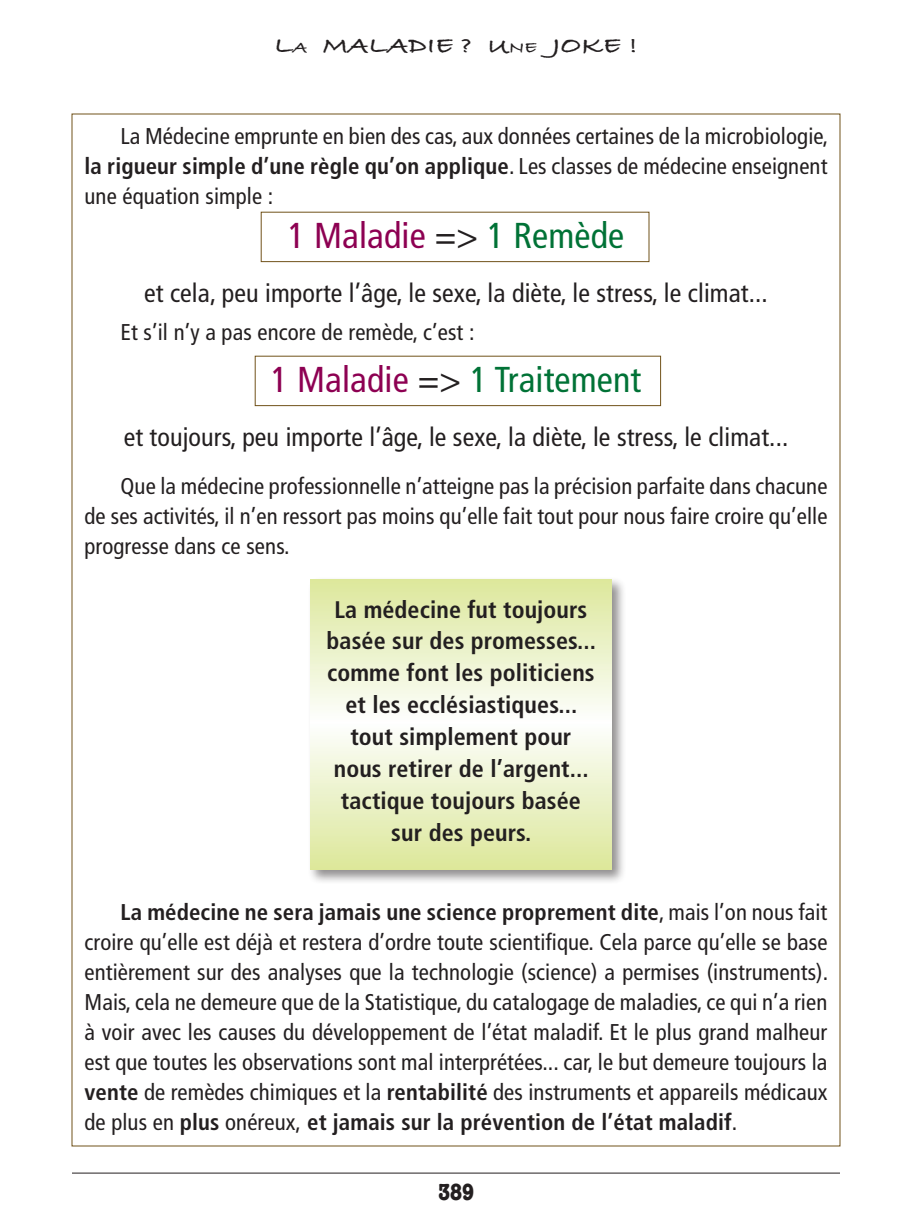
<style>
.page{position:relative;width:912px;height:1224px;background:#fff}
.page>*{position:absolute;margin:0;border:0;box-sizing:border-box;transform-origin:0 0}
.t1{font:condensed 36px "Frutiger";letter-spacing:.005em;color:#007236}
.t2{font:condensed 36px "Frutiger";letter-spacing:.005em;color:#8d0052}
.t3{font:condensed 26px "Frutiger";letter-spacing:.005em;color:#231f20}
.t4{font:700 condensed 24px/32px "Frutiger";letter-spacing:.005em;color:#231f20;text-align:center}
.t5{font:700 condensed 24px "American Typewriter";color:#231f20}
.t6{font:700 23.8px "Bradley Hand ITCTT";letter-spacing:.01em;color:#231f20;scale:1.2 1}
.t7{font:condensed 22.8px/30px "Frutiger";letter-spacing:.005em;color:#231f20;text-align:justify}
.s1{font-size:16.6px}
.s2{font-weight:700}
.s3{color:#231f20}
.s4{color:#007236}
.s5{color:#8d0052}
</style>
<div class="page">
<hr style="left:72px;top:1173px;width:768px;height:1px;background:#231f20">
<div style="left:261px;top:212px;width:389px;height:50px;border:1px solid #71521a"></div>
<div style="left:255px;top:356px;width:406px;height:50px;border:1px solid #71521a"></div>
<div style="left:308px;top:577px;width:318px;height:307px;background:#231f20;opacity:.5"></div>
<svg style="left:310px;top:579px;width:302px;height:291px"></svg>
<p class="t6" style="left:274px;top:27px;width:304px">L<span class="s1">a</span> MALADIE ? U<span class="s1">ne</span> JOKE !</p>
<p class="t7" style="left:84px;top:121px;width:745px;text-indent:36px">La Médecine emprunte en bien des cas, aux données certaines de la microbiologie, <span class="s2">la rigueur simple d’une règle qu’on applique</span>. Les classes de médecine enseignent une équation simple :</p>
<h1 class="t2" style="left:288px;top:214px;width:338px">1 Maladie <span class="s3">=&gt;</span> <span class="s4">1 Remède</span></h1>
<p class="t3" style="left:144px;top:277px;width:625px">et cela, peu importe l’âge, le sexe, la diète, le stress, le climat...</p>
<p class="t7" style="left:120px;top:317px;width:356px">Et s’il n’y a pas encore de remède, c’est :</p>
<h1 class="t1" style="left:271px;top:358px;width:372px"><span class="s5">1 Maladie</span> <span class="s3">=&gt;</span> 1 Traitement</h1>
<p class="t3" style="left:124px;top:421px;width:666px">et toujours, peu importe l’âge, le sexe, la diète, le stress, le climat...</p>
<p class="t7" style="left:84px;top:471px;width:745px;text-indent:36px">Que la médecine professionnelle n’atteigne pas la précision parfaite dans chacune de ses activités, il n’en ressort pas moins qu’elle fait tout pour nous faire croire qu’elle progresse dans ce sens.</p>
<p class="t4" style="left:327px;top:593px;width:271px">La médecine fut toujours basée sur des promesses... comme font les politiciens et les ecclésiastiques... tout simplement pour nous retirer de l’argent... tactique toujours basée sur des peurs.</p>
<p class="t7" style="left:84px;top:897px;width:745px;text-indent:36px"><span class="s2">La médecine ne sera jamais une science proprement dite</span>, mais l’on nous fait croire qu’elle est déjà et restera d’ordre toute scientifique. Cela parce qu’elle se base entièrement sur des analyses que la technologie (science) a permises (instruments).<br>Mais, cela ne demeure que de la Statistique, du catalogage de maladies, ce qui n’a rien à voir avec les causes du développement de l’état maladif. Et le plus grand malheur est que toutes les observations sont mal interprétées... car, le but demeure toujours la <span class="s2">vente</span> de remèdes chimiques et la <span class="s2">rentabilité</span> des instruments et appareils médicaux de plus en <span class="s2">plus</span> onéreux, <span class="s2">et jamais sur la prévention de l’état maladif</span>.</p>
<p class="t5" style="left:438px;top:1172px;width:37px">389</p>
</div>
